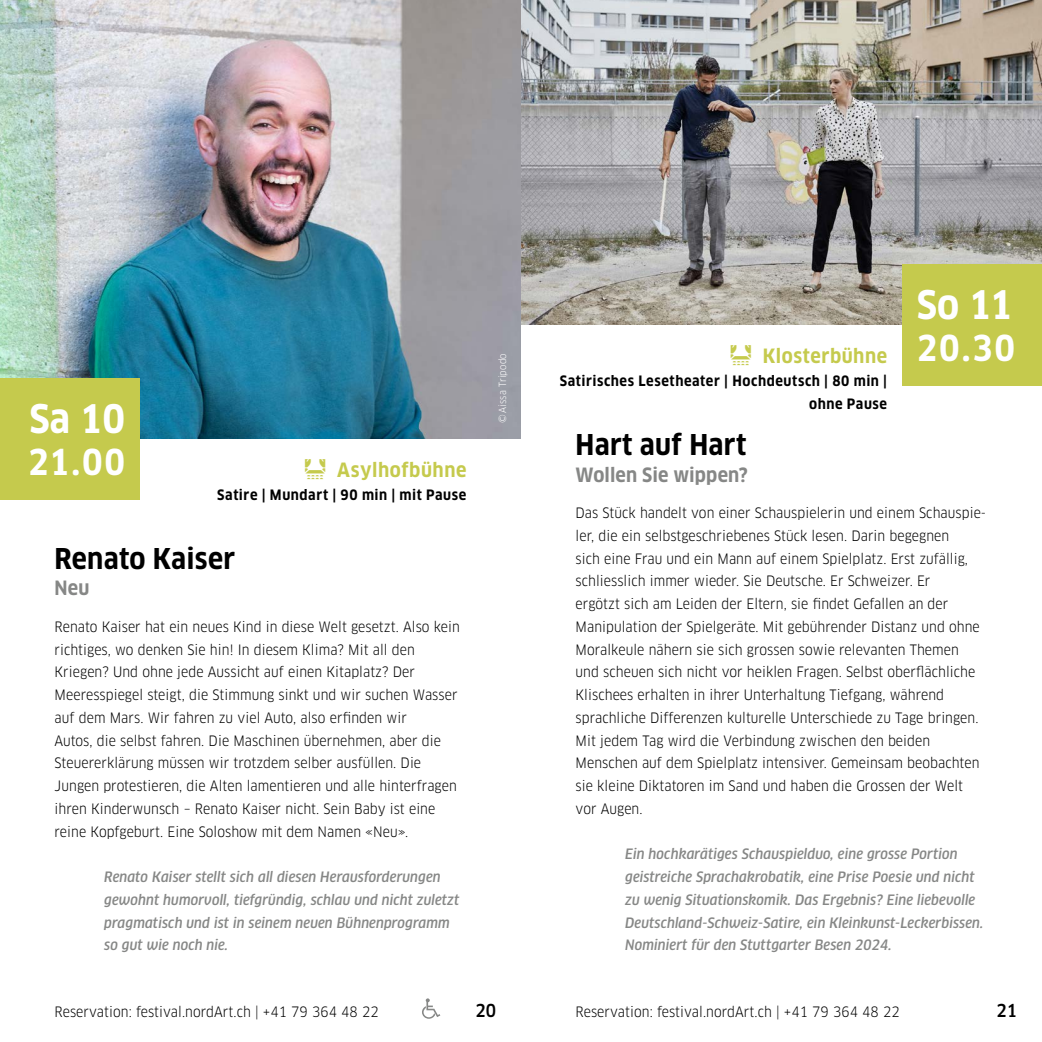
<style>
.page{position:relative;width:1042px;height:1042px;background:#fff}
.page>*{position:absolute;margin:0;border:0;box-sizing:border-box;transform-origin:0 0}
.t1{font:700 38.5px "Clan OT Narr";color:#fff}
.t2{font:700 35px "Clan OT Narr";letter-spacing:.05em;color:#fff}
.t3{font:700 28px "Clan OT Narr";letter-spacing:.01em;color:#000}
.t4{font:700 19.25px "Clan OT Narr";letter-spacing:.03em;color:#c5ca4d}
.t5{font:700 19.25px "Clan OT Narr";letter-spacing:.005em;color:#868786}
.t6{font:500 17.5px "Clan OT Narr";color:#000}
.t7{font:14px/22.8px "Clan OT Narr";letter-spacing:.005em;color:#000}
.t8{font:italic 500 14px/22.8px "Clan OT Narr";letter-spacing:.005em;color:#868786}
.t9{font:700 14px/22.8px "Clan OT Narr";letter-spacing:.04em;color:#000;text-align:right}
.t10{font:9.62px "Clan OT Narr";letter-spacing:.03em;color:#fff}
.s1{font-family:"Tepu";font-weight:400;font-size:31.5px}
</style>
<div class="page">
<img style="left:521px;top:0;width:521px;height:324px">
<img style="left:0;top:0;width:521px;height:438px">
<div style="left:902px;top:264px;width:140px;height:121px;background:#c5ca4d"></div>
<div style="left:0;top:378px;width:140px;height:122px;background:#c5ca4d"></div>
<svg style="left:422px;top:998px;width:18px;height:21px"></svg>
<h1 class="t1" style="left:29px;top:396px;width:97px">Sa 10</h1>
<h2 class="t2" style="left:28px;top:442px;width:98px">21.00</h2>
<h3 class="t4" style="left:299px;top:459px;width:168px"><span class="s1">¬</span> Asylhofbühne</h3>
<p class="t9" style="left:217px;top:483px;width:251px">Satire | Mundart | 90 min | mit Pause</p>
<h3 class="t3" style="left:55px;top:543px;width:182px">Renato Kaiser</h3>
<h3 class="t5" style="left:55px;top:577px;width:36px">Neu</h3>
<p class="t7" style="left:55px;top:615px;width:407px">Renato Kaiser hat ein neues Kind in diese Welt gesetzt. Also kein richtiges, wo denken Sie hin! In diesem Klima? Mit all den Kriegen? Und ohne jede Aussicht auf einen Kitaplatz? Der Meeresspiegel steigt, die Stimmung sinkt und wir suchen Wasser auf dem Mars. Wir fahren zu viel Auto, also erfinden wir<br>Autos, die selbst fahren. Die Maschinen übernehmen, aber die Steuererklärung müssen wir trotzdem selber ausfüllen. Die Jungen protestieren, die Alten lamentieren und alle hinterfragen ihren Kinderwunsch – Renato Kaiser nicht. Sein Baby ist eine reine Kopfgeburt. Eine Soloshow mit dem Namen «Neu».</p>
<p class="t8" style="left:104px;top:866px;width:357px">Renato Kaiser stellt sich all diesen Herausforderungen gewohnt humorvoll, tiefgründig, schlau und nicht zuletzt pragmatisch und ist in seinem neuen Bühnenprogramm so gut wie noch nie.</p>
<p class="t10" style="left:497px;top:423px;width:72px;rotate:-90deg">©Aissa Tripodo</p>
<h3 class="t4" style="left:725px;top:345px;width:164px"><span class="s1">¬</span> Klosterbühne</h3>
<p class="t9" style="left:560px;top:369px;width:329px">Satirisches Lesetheater | Hochdeutsch | 80 min | ohne Pause</p>
<h1 class="t1" style="left:917px;top:282px;width:97px">So 11</h1>
<h2 class="t2" style="left:917px;top:328px;width:100px">20.30</h2>
<h3 class="t3" style="left:575px;top:429px;width:172px">Hart auf Hart</h3>
<h3 class="t5" style="left:575px;top:463px;width:174px">Wollen Sie wippen?</h3>
<p class="t7" style="left:575px;top:501px;width:412px">Das Stück handelt von einer Schauspielerin und einem Schauspie&shy;ler, die ein selbstgeschriebenes Stück lesen. Darin begegnen<br>sich eine Frau und ein Mann auf einem Spielplatz. Erst zufällig, schliesslich immer wieder. Sie Deutsche. Er Schweizer. Er<br>ergötzt sich am Leiden der Eltern, sie findet Gefallen an der Manipulation der Spielgeräte. Mit gebührender Distanz und ohne Moralkeule nähern sie sich grossen sowie relevanten Themen<br>und scheuen sich nicht vor heiklen Fragen. Selbst oberflächliche Klischees erhalten in ihrer Unterhaltung Tiefgang, während sprachliche Differenzen kulturelle Unterschiede zu Tage bringen.<br>Mit jedem Tag wird die Verbindung zwischen den beiden Menschen auf dem Spielplatz intensiver. Gemeinsam beobachten sie kleine Diktatoren im Sand und haben die Grossen der Welt vor Augen.</p>
<p class="t8" style="left:625px;top:843px;width:360px">Ein hochkarätiges Schauspielduo, eine grosse Portion geistreiche Sprachakrobatik, eine Prise Poesie und nicht zu wenig Situationskomik. Das Ergebnis? Eine liebevolle Deutschland-Schweiz-Satire, ein Kleinkunst-Leckerbissen.<br>Nominiert für den Stuttgarter Besen 2024.</p>
<p class="t6" style="left:475px;top:1000px;width:22px">20</p>
<p class="t6" style="left:996px;top:1000px;width:22px">21</p>
<p class="t7" style="left:55px;top:1000px;width:326px">Reservation: festival.nordArt.ch | +41 79 364 48 22</p>
<p class="t7" style="left:575px;top:1000px;width:326px">Reservation: festival.nordArt.ch | +41 79 364 48 22</p>
</div>
